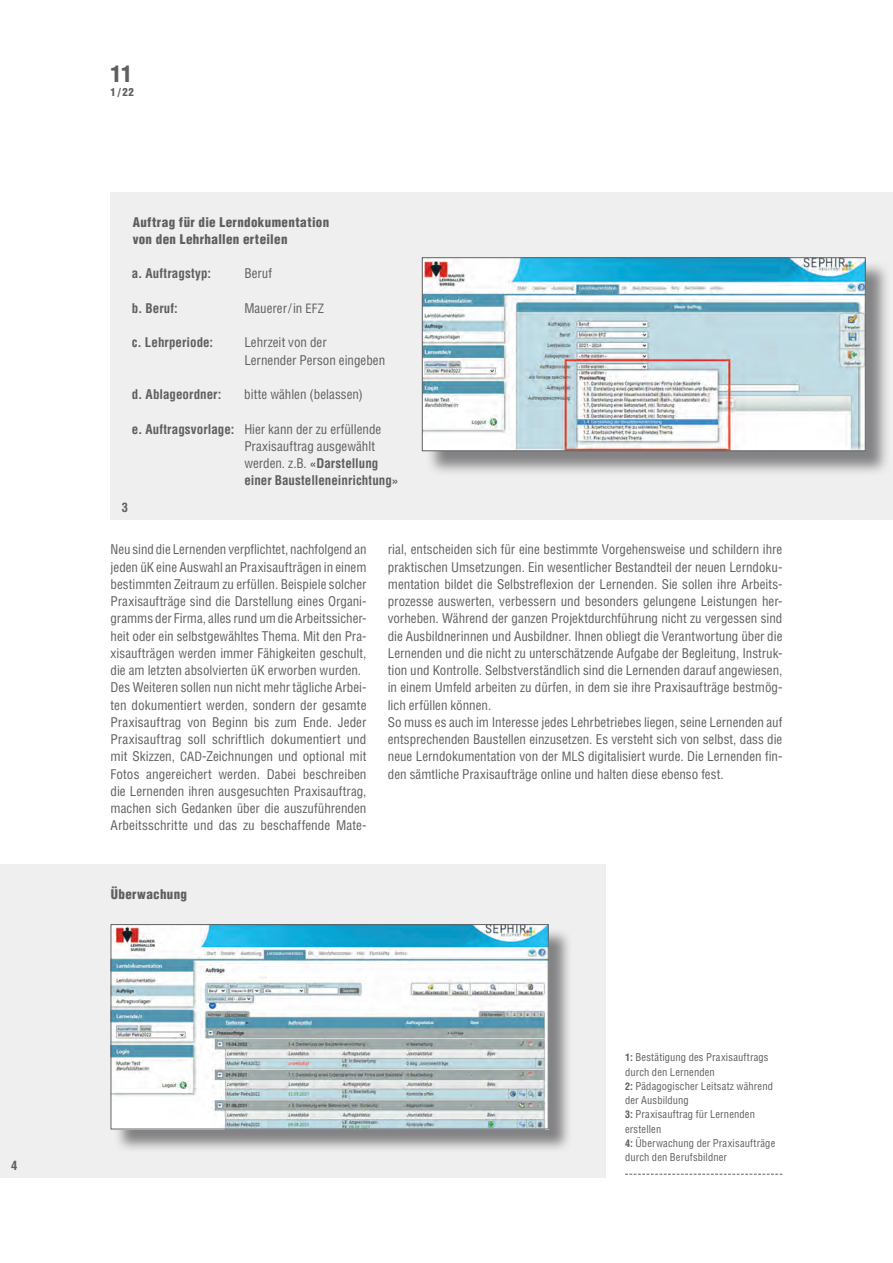
<style>
.page{position:relative;width:893px;height:1263px;background:#fff}
.page>*{position:absolute;margin:0;border:0;box-sizing:border-box;transform-origin:0 0}
.t1{font:900 condensed 22.5px "Helvetica LT Std";color:#5f5f62}
.Lauftext{font:condensed 13.05px/17.2px "Helvetica LT Std";color:#5f5f62;text-align:justify}
.Lauftext-2{font:700 condensed 13.05px/17.2px "Helvetica LT Std";color:#5f5f62}
.Lauftext_fett{font:900 condensed 13.05px/17.2px "Helvetica LT Std";letter-spacing:.025em;color:#5f5f62}
.Lauftext-3{font:700 condensed 12.6px "Helvetica LT Std";color:#5f5f62}
.t2{font:900 condensed 10.8px "Helvetica LT Std";color:#5f5f62}
.Bildlegende{font:condensed 10.5px/14.2px "Helvetica LT Std";letter-spacing:.015em;color:#5f5f62}
.s1{font-size:12.6px}
.s2{font-weight:400}
.s3{font-weight:700;font-size:10.05px}
.s4{font-weight:700}
</style>
<div class="page">
<div style="left:111px;top:192px;width:782px;height:328px;background:#efefef"></div>
<div style="left:0;top:865px;width:606px;height:313px;background:#efefef"></div>
<div style="left:425px;top:261px;width:465px;height:215px;background:#5f5f62;opacity:.75"></div>
<img style="left:424px;top:260px;width:439px;height:189px">
<div style="left:422px;top:258px;width:443px;height:193px;border:1px solid #5f5f62"></div>
<div style="left:114px;top:927px;width:458px;height:226px;background:#5f5f62;opacity:.75"></div>
<img style="left:113px;top:926px;width:433px;height:201px">
<div style="left:111px;top:924px;width:437px;height:205px;border:1px solid #5f5f62"></div>
<svg style="left:625px;top:1174px;width:157px;height:1px"></svg>
<p class="Lauftext-3" style="left:11px;top:1158px;width:8px">4</p>
<h1 class="t1" style="left:111px;top:60px;width:23px">11</h1>
<p class="t2" style="left:111px;top:86px;width:25px">1/22</p>
<p class="Lauftext_fett" style="left:133px;top:213px;width:198px">Auftrag für die Lerndokumentation von den Lehrhallen erteilen</p>
<p class="Lauftext-2" style="left:132px;top:265px;width:81px">a. Auftragstyp:</p>
<p class="Lauftext" style="left:244px;top:265px;width:29px">Beruf</p>
<p class="Lauftext-2" style="left:132px;top:299px;width:48px">b. Beruf:</p>
<p class="Lauftext" style="left:244px;top:299px;width:81px">Mauerer/in <span class="s1">EFZ</span></p>
<p class="Lauftext-2" style="left:132px;top:334px;width:83px">c. Lehrperiode:</p>
<p class="Lauftext" style="left:244px;top:334px;width:142px">Lehrzeit von der<br>Lernender Person eingeben</p>
<p class="Lauftext-2" style="left:132px;top:386px;width:91px">d. Ablageordner:</p>
<p class="Lauftext" style="left:244px;top:386px;width:120px">bitte wählen (belassen)</p>
<p class="Lauftext-2" style="left:244px;top:420px;width:156px;text-indent:-113px">e. Auftragsvorlage: <span class="s2">Hier kann der zu erfüllende Praxisauftrag ausgewählt werden. z.B.</span> «Darstellung einer Baustelleneinrichtung»</p>
<p class="Lauftext-3" style="left:122px;top:499px;width:8px">3</p>
<p class="Lauftext" style="left:111px;top:541px;width:257px">Neu sind die Lernenden verpflichtet, nachfolgend an jeden üK eine Auswahl an Praxisaufträgen in einem bestimmten Zeitraum zu erfüllen. Beispiele solcher Praxisaufträge sind die Darstellung eines Organi&shy;gramms der Firma, alles rund um die Arbeitssicher&shy;heit oder ein selbstgewähltes Thema. Mit den Pra&shy;xisaufträgen werden immer Fähigkeiten geschult, die am letzten absolvierten üK erworben wurden.</p>
<p class="Lauftext" style="left:111px;top:679px;width:257px">Des Weiteren sollen nun nicht mehr tägliche Arbei&shy;ten dokumentiert werden, sondern der gesamte Praxisauftrag von Beginn bis zum Ende. Jeder Praxisauftrag soll schriftlich dokumentiert und mit Skizzen, <span class="s1">CAD</span>-Zeichnungen und optional mit Fotos angereichert werden. Dabei beschreiben die Lernenden ihren ausgesuchten Praxisauftrag, machen sich Gedanken über die auszuführenden Arbeitsschritte und das zu beschaffende Mate-</p>
<p class="Lauftext" style="left:388px;top:541px;width:396px">rial, entscheiden sich für eine bestimmte Vorgehensweise und schildern ihre praktischen Umsetzungen. Ein wesentlicher Bestandteil der neuen Lerndoku&shy;mentation bildet die Selbstreflexion der Lernenden. Sie sollen ihre Arbeits&shy;prozesse auswerten, verbessern und besonders gelungene Leistungen her&shy;vorheben. Während der ganzen Projektdurchführung nicht zu vergessen sind die Ausbildnerinnen und Ausbildner. Ihnen obliegt die Verantwortung über die Lernenden und die nicht zu unterschätzende Aufgabe der Begleitung, Instruk&shy;tion und Kontrolle. Selbstverständlich sind die Lernenden darauf angewiesen, in einem Umfeld arbeiten zu dürfen, in dem sie ihre Praxisaufträge bestmög&shy;lich erfüllen können.</p>
<p class="Lauftext" style="left:388px;top:713px;width:396px">So muss es auch im Interesse jedes Lehrbetriebes liegen, seine Lernenden auf entsprechenden Baustellen einzusetzen. Es versteht sich von selbst, dass die neue Lerndokumentation von der <span class="s1">MLS</span> digitalisiert wurde. Die Lernenden fin&shy;den sämtliche Praxisaufträge online und halten diese ebenso fest.</p>
<p class="Lauftext_fett" style="left:111px;top:886px;width:78px">Überwachung</p>
<p class="Bildlegende" style="left:625px;top:1050px;width:152px"><span class="s3">1</span><span class="s4">:</span> Bestätigung des Praxisauftrags durch den Lernenden<br><span class="s3">2</span><span class="s4">:</span> Pädagogischer Leitsatz während der Ausbildung<br><span class="s3">3</span><span class="s4">:</span> Praxisauftrag für Lernenden erstellen<br><span class="s3">4</span><span class="s4">:</span> Überwachung der Praxisaufträge durch den Berufsbildner</p>
</div>
